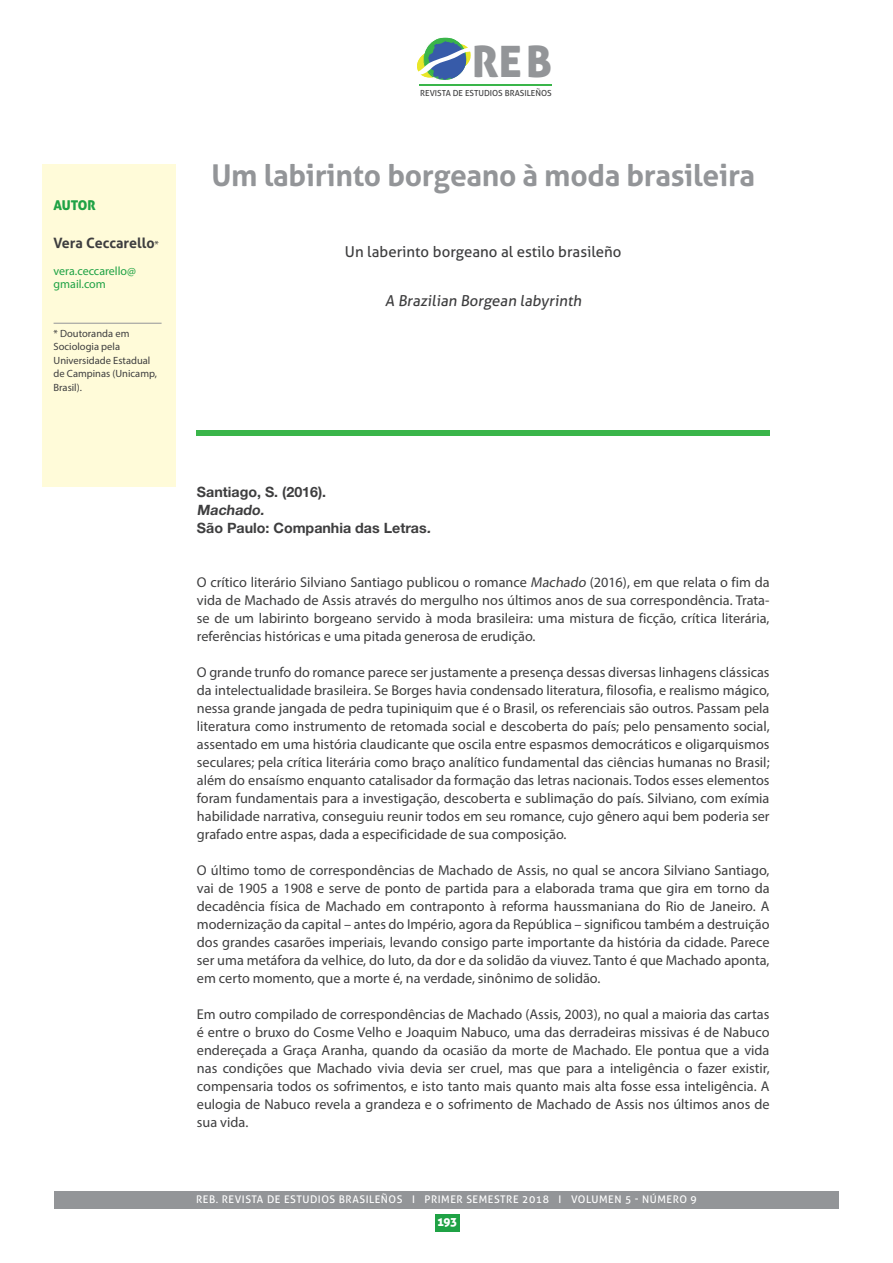
<style>
.page{position:relative;width:893px;height:1263px;background:#fff}
.page>*{position:absolute;margin:0;border:0;box-sizing:border-box;transform-origin:0 0}
.t1{font:43.35px "Aller Display";color:#939598}
.t2{font:700 30px "Aller";letter-spacing:-.01em;color:#939598}
.t3{font:15px "Aller";color:#3e3e3f}
.t4{font:14.25px/18px "Myriad Pro";color:#3e3e3f;text-align:justify}
.t5{font:700 14.25px "Helvetica Neue";color:#3e3e3f}
.t6{font:700 14.25px "Aller";color:#3e3e3f}
.t7{font:13.5px "Aller Display";letter-spacing:-.015em;color:#1fa245}
.t8{font:12px "Myriad Pro";color:#1fa245}
.t9{font:12px "Aller Display";color:#fff}
.body{font:10.5px/13.5px "Myriad Pro";color:#3e3e3f}
.t10{font:10.5px "Aller";letter-spacing:.05em;color:#fff}
.t11{font:8.4px "Aller";color:#3e3e3f}
.s1{font-family:"Myriad Pro";font-weight:400;font-size:10.5px}
</style>
<div class="page">
<img style="left:419px;top:37px;width:89px;height:49px">
<img style="left:424px;top:38px;width:42px;height:42px">
<svg style="left:417px;top:42px;width:58px;height:37px"></svg>
<hr style="left:420px;top:84px;width:132px;height:1px;background:#3ab54a">
<div style="left:54px;top:1191px;width:785px;height:18px;background:#939598"></div>
<div style="left:435px;top:1214px;width:24px;height:17px;background:#1fa245"></div>
<div style="left:196px;top:431px;width:574px;height:5px;background:#3ab54a"></div>
<div style="left:43px;top:164px;width:133px;height:323px;background:#fffbd9"></div>
<hr style="left:54px;top:323px;width:108px;height:1px;background:#939598">
<p class="t7" style="left:54px;top:197px;width:44px">AUTOR</p>
<p class="t6" style="left:54px;top:234px;width:107px">Vera Ceccarello<span class="s1">*</span></p>
<p class="t8" style="left:54px;top:263px;width:84px">vera.ceccarello@</p>
<p class="t8" style="left:54px;top:277px;width:54px">gmail.com</p>
<p class="body" style="left:54px;top:326px;width:105px">* Doutoranda em<br>Sociologia pela<br>Universidade Estadual de Campinas (Unicamp,<br>Brasil).</p>
<h1 class="t1" style="left:472px;top:34px;width:81px">REB</h1>
<p class="t11" style="left:420px;top:87px;width:133px">REVISTA DE ESTUDIOS BRASILEÑOS</p>
<p class="t2" style="left:211px;top:157px;width:545px">Um labirinto borgeano à moda brasileira</p>
<p class="t3" style="left:345px;top:242px;width:278px">Un laberinto borgeano al estilo brasileño</p>
<p class="t3" style="left:385px;top:292px;width:200px">A Brazilian Borgean labyrinth</p>
<p class="t5" style="left:197px;top:483px;width:131px">Santiago, S. (2016).</p>
<p class="t5" style="left:197px;top:501px;width:71px">Machado.</p>
<p class="t5" style="left:197px;top:519px;width:238px">São Paulo: Companhia das Letras.</p>
<p class="t4" style="left:197px;top:573px;width:574px">O crítico literário Silviano Santiago publicou o romance Machado (2016), em que relata o fim da vida de Machado de Assis através do mergulho nos últimos anos de sua correspondência. Trata&shy;se de um labirinto borgeano servido à moda brasileira: uma mistura de ficção, crítica literária, referências históricas e uma pitada generosa de erudição.</p>
<p class="t4" style="left:197px;top:663px;width:574px">O grande trunfo do romance parece ser justamente a presença dessas diversas linhagens clássicas da intelectualidade brasileira. Se Borges havia condensado literatura, filosofia, e realismo mágico, nessa grande jangada de pedra tupiniquim que é o Brasil, os referenciais são outros. Passam pela literatura como instrumento de retomada social e descoberta do país; pelo pensamento social, assentado em uma história claudicante que oscila entre espasmos democráticos e oligarquismos seculares; pela crítica literária como braço analítico fundamental das ciências humanas no Brasil; além do ensaísmo enquanto catalisador da formação das letras nacionais. Todos esses elementos foram fundamentais para a investigação, descoberta e sublimação do país. Silviano, com exímia habilidade narrativa, conseguiu reunir todos em seu romance, cujo gênero aqui bem poderia ser grafado entre aspas, dada a especificidade de sua composição.</p>
<p class="t4" style="left:197px;top:861px;width:574px">O último tomo de correspondências de Machado de Assis, no qual se ancora Silviano Santiago, vai de 1905 a 1908 e serve de ponto de partida para a elaborada trama que gira em torno da decadência física de Machado em contraponto à reforma haussmaniana do Rio de Janeiro. A modernização da capital – antes do Império, agora da República – significou também a destruição dos grandes casarões imperiais, levando consigo parte importante da história da cidade. Parece ser uma metáfora da velhice, do luto, da dor e da solidão da viuvez. Tanto é que Machado aponta, em certo momento, que a morte é, na verdade, sinônimo de solidão.</p>
<p class="t4" style="left:197px;top:1005px;width:574px">Em outro compilado de correspondências de Machado (Assis, 2003), no qual a maioria das cartas é entre o bruxo do Cosme Velho e Joaquim Nabuco, uma das derradeiras missivas é de Nabuco endereçada a Graça Aranha, quando da ocasião da morte de Machado. Ele pontua que a vida nas condições que Machado vivia devia ser cruel, mas que para a inteligência o fazer existir, compensaria todos os sofrimentos, e isto tanto mais quanto mais alta fosse essa inteligência. A eulogia de Nabuco revela a grandeza e o sofrimento de Machado de Assis nos últimos anos de sua vida.</p>
<p class="t10" style="left:196px;top:1193px;width:502px">REB. REVISTA DE ESTUDIOS BRASILEÑOS I PRIMER SEMESTRE 2018 I VOLUMEN 5 - NÚMERO 9</p>
<p class="t9" style="left:438px;top:1214px;width:21px">193</p>
</div>
